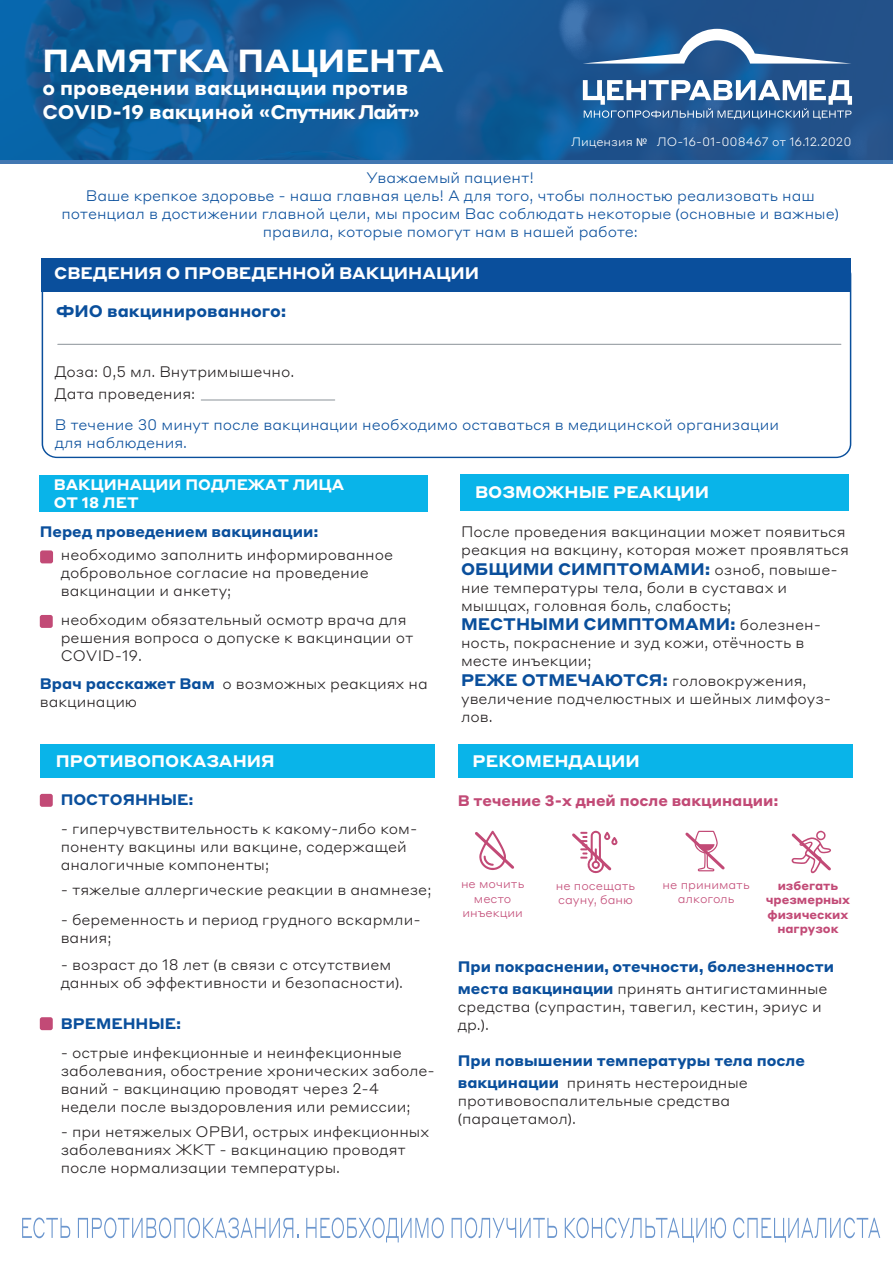
<style>
.page{position:relative;width:893px;height:1263px;background:#fff}
.page>*{position:absolute;margin:0;border:0;box-sizing:border-box;transform-origin:0 0}
.t1{font:700 31.5px "Styrene ALC";color:#fff}
.t2{font:700 19.5px/23.4px "Styrene ALC";color:#fff}
.t3{font:700 16.5px "Styrene ALC";color:#0a4f9c}
.t4{font:700 16.5px "Styrene ALC";color:#fff}
.t5{font:300 15px/18px "Styrene A Web";color:#231f20}
.t6{font:300 15px/18px "Styrene A Web";color:#0a4f9c;text-align:center}
.t7{font:700 15px "Styrene ALC";color:#0a4f9c}
.t8{font:700 15px "Styrene ALC";color:#c24a76}
.t9{font:700 15px/18px "Styrene ALC";color:#fff}
.t10{font:300 12px/14.4px "Styrene A Web";color:#c24a76;text-align:center}
.t11{font:300 12px "Styrene A Web";color:#fff}
.t12{font:700 12px/14.4px "Styrene A Web";color:#c24a76;text-align:center}
.s1{font-family:"Myriad Pro";font-weight:400}
.s2{font-family:"Styrene ALC";font-weight:700;color:#0a4f9c}
.s3{font-family:"Styrene A Web";font-weight:300;font-size:15px;color:#231f20}
</style>
<div class="page">
<svg style="left:22px;top:1217px;width:48px;height:21px"></svg>
<svg style="left:78px;top:1217px;width:220px;height:21px"></svg>
<svg style="left:306px;top:1217px;width:138px;height:25px"></svg>
<svg style="left:452px;top:1217px;width:105px;height:21px"></svg>
<svg style="left:565px;top:1217px;width:161px;height:25px"></svg>
<svg style="left:733px;top:1217px;width:147px;height:25px"></svg>
<svg style="left:42px;top:291px;width:809px;height:167px"></svg>
<div style="left:42px;top:258px;width:809px;height:33px;background:#0a4f9c"></div>
<svg style="left:0;top:0;width:893px;height:163px;background:#155a98"></svg>
<hr style="left:58px;top:344px;width:783px;height:1px;background:#8b9298">
<hr style="left:201px;top:400px;width:134px;height:1px;background:#8b9298">
<svg style="left:583px;top:80px;width:269px;height:39px"></svg>
<svg style="left:583px;top:29px;width:268px;height:35px"></svg>
<div style="left:40px;top:475px;width:388px;height:37px;background:#09b4e9"></div>
<div style="left:40px;top:745px;width:395px;height:33px;background:#09b4e9"></div>
<div style="left:458px;top:745px;width:395px;height:33px;background:#09b4e9"></div>
<svg style="left:475px;top:830px;width:39px;height:40px"></svg>
<svg style="left:572px;top:831px;width:46px;height:43px"></svg>
<svg style="left:791px;top:831px;width:40px;height:42px"></svg>
<div style="left:40px;top:1017px;width:13px;height:13px;background:#c24a76;border-radius:2px"></div>
<div style="left:40px;top:794px;width:13px;height:13px;background:#c24a76;border-radius:2px"></div>
<div style="left:40px;top:550px;width:13px;height:13px;background:#c24a76;border-radius:2px"></div>
<div style="left:40px;top:615px;width:13px;height:13px;background:#c24a76;border-radius:2px"></div>
<div style="left:461px;top:475px;width:388px;height:36px;background:#09b4e9"></div>
<svg style="left:685px;top:830px;width:40px;height:42px"></svg>
<h1 class="t1" style="left:42px;top:34px;width:403px">ПАМЯТКА ПАЦИЕНТА</h1>
<h2 class="t2" style="left:42px;top:75px;width:379px">о проведении вакцинации против<br>COVID-19 вакциной «Спутник Лайт»</h2>
<p class="t11" style="left:571px;top:132px;width:282px">Лицензия <span class="s1">№</span> ЛО-16-01-008467 от 16.12.2020</p>
<p class="t6" style="left:62px;top:168px;width:779px">Уважаемый пациент!<br>Ваше крепкое здоровье - наша главная цель! А для того, чтобы полностью реализовать наш потенциал в достижении главной цели, мы просим Вас соблюдать некоторые <span class="s1">(</span>основные и важные<span class="s1">) </span>правила, которые помогут нам в нашей работе:</p>
<p class="t4" style="left:54px;top:259px;width:426px">СВЕДЕНИЯ О ПРОВЕДЕННОЙ ВАКЦИНАЦИИ</p>
<p class="t3" style="left:56px;top:297px;width:232px">ФИО вакцинированного:</p>
<p class="t5" style="left:55px;top:360px;width:241px;line-height:22px">Доза: 0,5 мл. Внутримышечно.<br>Дата проведения:</p>
<p class="t6" style="left:55px;top:415px;width:726px;text-align:left">В течение 30 минут после вакцинации необходимо оставаться в медицинской организации для наблюдения.</p>
<p class="t9" style="left:54px;top:474px;width:292px">ВАКЦИНАЦИИ ПОДЛЕЖАТ ЛИЦА<br>ОТ 18 ЛЕТ</p>
<p class="t7" style="left:40px;top:518px;width:280px">Перед проведением вакцинации:</p>
<p class="t5" style="left:61px;top:544px;width:334px">необходимо заполнить информированное добровольное согласие на проведение вакцинации и анкету;</p>
<p class="t5" style="left:61px;top:609px;width:354px">необходим обязательный осмотр врача для решения вопроса о допуске к вакцинации от<br>COVID-19.</p>
<p class="t5" style="left:40px;top:673px;width:389px"><span class="s2">Врач расскажет Вам</span> о возможных реакциях на вакцинацию</p>
<p class="t4" style="left:56px;top:747px;width:220px">ПРОТИВОПОКАЗАНИЯ</p>
<p class="t7" style="left:61px;top:787px;width:134px">ПОСТОЯННЫЕ:</p>
<p class="t5" style="left:61px;top:819px;width:358px">- гиперчувствительность к какому-либо ком&shy;поненту вакцины или вакцине, содержащей аналогичные компоненты;</p>
<p class="t5" style="left:61px;top:880px;width:372px">- тяжелые аллергические реакции в анамнезе;</p>
<p class="t5" style="left:61px;top:910px;width:361px">- беременность и период грудного вскармли&shy;вания;</p>
<p class="t5" style="left:61px;top:954px;width:344px">- возраст до 18 лет <span class="s1">(</span>в связи с отсутствием данных об эффективности и безопасности<span class="s1">)</span>.</p>
<p class="t7" style="left:61px;top:1011px;width:122px">ВРЕМЕННЫЕ:</p>
<p class="t5" style="left:61px;top:1042px;width:376px">- острые инфекционные и неинфекционные заболевания, обострение хронических заболе&shy;ваний - вакцинацию проводят через 2-4 недели после выздоровления или ремиссии;</p>
<p class="t5" style="left:61px;top:1121px;width:370px">- при нетяжелых ОРВИ, острых инфекционных заболеваниях ЖКТ - вакцинацию проводят после нормализации температуры.</p>
<p class="t4" style="left:475px;top:478px;width:236px">ВОЗМОЖНЫЕ РЕАКЦИИ</p>
<p class="t5" style="left:461px;top:521px;width:389px">После проведения вакцинации может появиться реакция на вакцину, которая может проявляться</p>
<p class="t3" style="left:461px;top:555px;width:378px">ОБЩИМИ СИМПТОМАМИ: <span class="s3">озноб, повыше-</span></p>
<p class="t5" style="left:461px;top:577px;width:328px">ние температуры тела, боли в суставах и мышцах, головная боль, слабость;</p>
<p class="t3" style="left:461px;top:610px;width:361px">МЕСТНЫМИ СИМПТОМАМИ: <span class="s3">болезнен-</span></p>
<p class="t5" style="left:461px;top:633px;width:345px">ность, покраснение и зуд кожи, отёчность в месте инъекции;</p>
<p class="t3" style="left:461px;top:666px;width:347px">РЕЖЕ ОТМЕЧАЮТСЯ: <span class="s3">головокружения,</span></p>
<p class="t5" style="left:461px;top:689px;width:372px">увеличение подчелюстных и шейных лимфоуз&shy;лов.</p>
<p class="t4" style="left:473px;top:747px;width:169px">РЕКОМЕНДАЦИИ</p>
<p class="t8" style="left:458px;top:787px;width:322px">В течение 3-х дней после вакцинации:</p>
<p class="t10" style="left:461px;top:876px;width:65px">не мочить место инъекции</p>
<p class="t10" style="left:556px;top:877px;width:81px;text-align:left">не посещать сауну, баню</p>
<p class="t10" style="left:663px;top:876px;width:89px">не принимать алкоголь</p>
<p class="t12" style="left:766px;top:877px;width:86px">избегать чрезмерных физических нагрузок</p>
<p class="t7" style="left:458px;top:954px;width:378px">При покраснении, отечности, болезненности</p>
<p class="t5" style="left:458px;top:978px;width:371px"><span class="s2">места вакцинации</span> принять антигистаминные средства <span class="s1">(</span>супрастин, тавегил, кестин, эриус и др.<span class="s1">)</span>.</p>
<p class="t7" style="left:458px;top:1048px;width:349px">При повышении температуры тела после</p>
<p class="t5" style="left:458px;top:1072px;width:292px"><span class="s2">вакцинации</span> принять нестероидные противовоспалительные средства <span class="s1">(</span>парацетамол<span class="s1">)</span>.</p>
</div>
